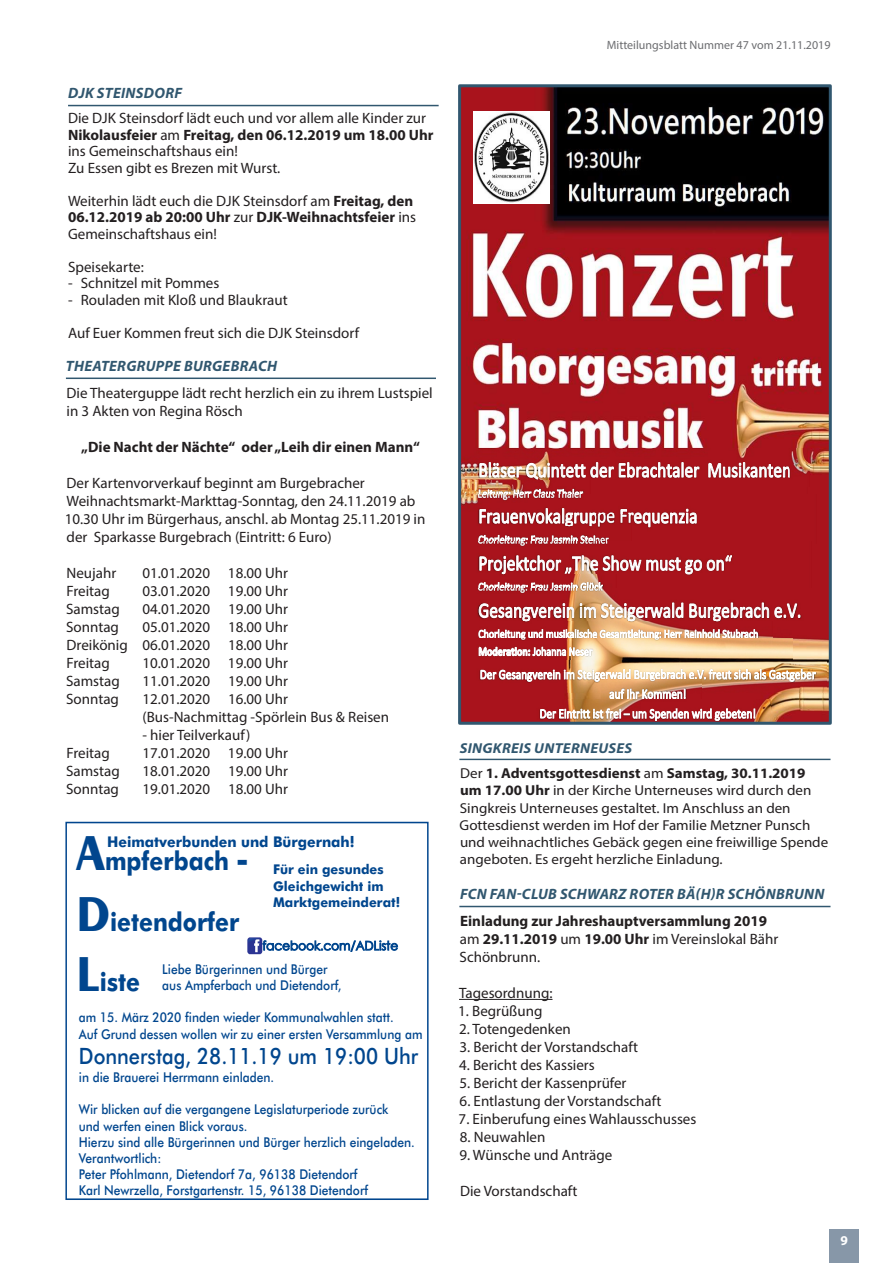
<style>
.page{position:relative;width:872px;height:1263px;background:#fff}
.page>*{position:absolute;margin:0;border:0;box-sizing:border-box;transform-origin:0 0}
.t1{font:700 25.95px "Futura BT";color:#01468e;scale:.88 1}
.t2{font:500 22.5px "Futura BT";color:#01468e;scale:.89 1}
.Fließtext{font:15px/16.5px "Myriad Pro";color:#231f20}
.Fließtext-2{font:700 15px "Myriad Pro";color:#231f20}
.Überschrift_H1{font:italic 700 15px "Myriad Pro";letter-spacing:.02em;color:#31576f}
.t3{font:700 14.85px "Futura BT";color:#01468e;scale:.96 1}
.Fließtext-3{font:14.4px/17.2px "Myriad Pro";color:#231f20;scale:1.04 1}
.Überschrift_H1-2{font:italic 700 14.4px "Myriad Pro";letter-spacing:.02em;color:#31576f;scale:1.04 1}
.t4{font:500 13.5px/16.2px "Futura BT";color:#01468e;scale:.89 1}
.t5{font:700 13.5px "Myriad Pro";color:#fff}
.t6{font:700 13.35px/16px "Futura BT";color:#01468e;scale:.96 1}
.t7{font:12.6px "Century Gothic";color:#01468e;scale:.96 1}
.t8{font:12px "Myriad Pro";color:#6c6d70}
.s1{font-weight:700}
.s2{font-family:"Exotic 350 BT";font-size:51.9px}
.s3{font-size:31.2px}
</style>
<div class="page">
<hr style="left:459px;top:906px;width:371px;height:1px;background:#31576f">
<hr style="left:459px;top:999px;width:93px;height:1px;background:#231f20">
<hr style="left:68px;top:105px;width:370px;height:1px;background:#31576f">
<hr style="left:66px;top:378px;width:370px;height:1px;background:#31576f">
<img style="left:462px;top:88px;width:365px;height:633px">
<img style="left:466px;top:448px;width:341px;height:46px">
<img style="left:479px;top:462px;width:311px;height:18px">
<img style="left:789px;top:464px;width:20px;height:22px">
<img style="left:471px;top:481px;width:119px;height:13px">
<svg style="left:479px;top:489px;width:104px;height:5px"></svg>
<div style="left:466px;top:494px;width:350px;height:50px;background:#a9131c"></div>
<svg style="left:479px;top:508px;width:217px;height:19px"></svg>
<img style="left:471px;top:527px;width:126px;height:14px">
<svg style="left:478px;top:535px;width:119px;height:6px"></svg>
<img style="left:597px;top:515px;width:35px;height:26px">
<div style="left:466px;top:541px;width:345px;height:48px;background:#a9131c"></div>
<svg style="left:479px;top:555px;width:253px;height:20px"></svg>
<img style="left:471px;top:574px;width:145px;height:15px">
<svg style="left:478px;top:582px;width:125px;height:7px"></svg>
<img style="left:466px;top:589px;width:361px;height:49px">
<img style="left:478px;top:601px;width:322px;height:21px">
<img style="left:471px;top:621px;width:301px;height:18px">
<img style="left:471px;top:639px;width:321px;height:21px">
<img style="left:478px;top:629px;width:280px;height:28px">
<img style="left:471px;top:660px;width:355px;height:32px">
<img style="left:480px;top:669px;width:336px;height:13px">
<img style="left:601px;top:680px;width:100px;height:19px">
<svg style="left:609px;top:689px;width:76px;height:10px"></svg>
<img style="left:531px;top:699px;width:239px;height:22px">
<svg style="left:540px;top:708px;width:215px;height:12px"></svg>
<img style="left:473px;top:112px;width:76px;height:91px">
<div style="left:458px;top:84px;width:373px;height:641px;border:3px solid #31576f"></div>
<hr style="left:459px;top:759px;width:371px;height:1px;background:#31576f">
<div style="left:65px;top:822px;width:363px;height:378px;border:2px solid #01468e"></div>
<img style="left:247px;top:938px;width:16px;height:16px">
<div style="left:829px;top:1229px;width:30px;height:34px;background:#8797a8"></div>
<p class="Überschrift_H1" style="left:68px;top:84px;width:115px">DJK STEINSDORF</p>
<p class="Fließtext" style="left:68px;top:110px;width:367px">Die DJK Steinsdorf lädt euch und vor allem alle Kinder zur<br><span class="s1">Nikolausfeier</span> am <span class="s1">Freitag, den 06.12.2019 um 18.00 Uhr </span>ins Gemeinschaftshaus ein!</p>
<p class="Fließtext" style="left:68px;top:159px;width:214px">Zu Essen gibt es Brezen mit Wurst.</p>
<p class="Fließtext" style="left:68px;top:192px;width:349px">Weiterhin lädt euch die DJK Steinsdorf am <span class="s1">Freitag, den<br>06.12.2019 ab 20:00 Uhr</span> zur <span class="s1">DJK-Weihnachtsfeier</span> ins<br>Gemeinschaftshaus ein!</p>
<p class="Fließtext" style="left:68px;top:258px;width:77px">Speisekarte:</p>
<p class="Fließtext" style="left:68px;top:275px;width:153px">- Schnitzel mit Pommes</p>
<p class="Fließtext" style="left:68px;top:291px;width:221px">- Rouladen mit Kloß und Blaukraut</p>
<p class="Fließtext" style="left:68px;top:324px;width:292px">Auf Euer Kommen freut sich die DJK Steinsdorf</p>
<p class="Überschrift_H1" style="left:66px;top:356px;width:213px">THEATERGRUPPE BURGEBRACH</p>
<p class="Fließtext" style="left:67px;top:383px;width:368px;line-height:18px">Die Theaterguppe lädt recht herzlich ein zu ihrem Lustspiel in 3 Akten von Regina Rösch</p>
<p class="Fließtext-2" style="left:81px;top:437px;width:340px">„Die Nacht der Nächte“ oder „Leih dir einen Mann“</p>
<p class="Fließtext" style="left:67px;top:474px;width:300px">Der Kartenvorverkauf beginnt am Burgebracher</p>
<p class="Fließtext" style="left:65px;top:491px;width:362px;line-height:18px">Weihnachtsmarkt-Markttag-Sonntag, den 24.11.2019 ab<br>10.30 Uhr im Bürgerhaus, anschl. ab Montag 25.11.2019 in der Sparkasse Burgebrach (Eintritt: 6 Euro)</p>
<p class="Fließtext" style="left:67px;top:564px;width:51px">Neujahr</p>
<p class="Fließtext" style="left:142px;top:564px;width:147px">01.01.2020 18.00 Uhr</p>
<p class="Fließtext" style="left:67px;top:582px;width:45px">Freitag</p>
<p class="Fließtext" style="left:142px;top:582px;width:147px">03.01.2020 19.00 Uhr</p>
<p class="Fließtext" style="left:66px;top:600px;width:55px">Samstag</p>
<p class="Fließtext" style="left:142px;top:600px;width:147px">04.01.2020 19.00 Uhr</p>
<p class="Fließtext" style="left:66px;top:618px;width:54px">Sonntag</p>
<p class="Fließtext" style="left:142px;top:618px;width:147px">05.01.2020 18.00 Uhr</p>
<p class="Fließtext" style="left:67px;top:636px;width:223px">Dreikönig 06.01.2020 18.00 Uhr</p>
<p class="Fließtext" style="left:67px;top:654px;width:45px">Freitag</p>
<p class="Fließtext" style="left:142px;top:654px;width:147px">10.01.2020 19.00 Uhr</p>
<p class="Fließtext" style="left:66px;top:672px;width:55px">Samstag</p>
<p class="Fließtext" style="left:142px;top:672px;width:147px">11.01.2020 19.00 Uhr</p>
<p class="Fließtext" style="left:66px;top:690px;width:54px">Sonntag</p>
<p class="Fließtext" style="left:142px;top:690px;width:147px">12.01.2020 16.00 Uhr</p>
<p class="Fließtext" style="left:142px;top:708px;width:248px">(Bus-Nachmittag -Spörlein Bus &amp; Reisen</p>
<p class="Fließtext" style="left:142px;top:726px;width:110px">- hier Teilverkauf)</p>
<p class="Fließtext" style="left:67px;top:744px;width:45px">Freitag</p>
<p class="Fließtext" style="left:142px;top:744px;width:147px">17.01.2020 19.00 Uhr</p>
<p class="Fließtext" style="left:66px;top:762px;width:55px">Samstag</p>
<p class="Fließtext" style="left:142px;top:762px;width:147px">18.01.2020 19.00 Uhr</p>
<p class="Fließtext" style="left:66px;top:780px;width:54px">Sonntag</p>
<p class="Fließtext" style="left:142px;top:780px;width:147px">19.01.2020 18.00 Uhr</p>
<p class="t1" style="left:76px;top:845px;width:198px"><span class="s2">A</span>mpferbach <span class="s3">-</span></p>
<p class="t1" style="left:76px;top:905px;width:187px"><span class="s2">D</span>ietendorfer</p>
<p class="t1" style="left:76px;top:966px;width:74px"><span class="s2">L</span>iste</p>
<p class="t3" style="left:107px;top:833px;width:259px">Heimatverbunden und Bürgernah!</p>
<p class="t6" style="left:273px;top:862px;width:134px">Für ein gesundes<br>Gleichgewicht im<br>Marktgemeinderat!</p>
<p class="t7" style="left:262px;top:937px;width:143px">facebook.com/ADListe</p>
<p class="t4" style="left:162px;top:961px;width:203px">Liebe Bürgerinnen und Bürger aus Ampferbach und Dietendorf,</p>
<p class="t4" style="left:79px;top:1009px;width:387px">am 15. März 2020 finden wieder Kommunalwahlen statt.<br>Auf Grund dessen wollen wir zu einer ersten Versammlung am</p>
<p class="t2" style="left:79px;top:1042px;width:383px">Donnerstag, 28.11.19 um 19:00 Uhr</p>
<p class="t4" style="left:79px;top:1069px;width:221px">in die Brauerei Herrmann einladen.</p>
<p class="t4" style="left:79px;top:1101px;width:379px">Wir blicken auf die vergangene Legislaturperiode zurück<br>und werfen einen Blick voraus.<br>Hierzu sind alle Bürgerinnen und Bürger herzlich eingeladen.<br>Verantwortlich:<br>Peter Pfohlmann, Dietendorf 7a, 96138 Dietendorf<br>Karl Newrzella, Forstgartenstr. 15, 96138 Dietendorf</p>
<p class="t8" style="left:607px;top:38px;width:225px">Mitteilungsblatt Nummer 47 vom 21.11.2019</p>
<p class="Überschrift_H1-2" style="left:460px;top:738px;width:167px">SINGKREIS UNTERNEUSES</p>
<p class="Fließtext-3" style="left:459px;top:764px;width:356px">Der <span class="s1">1. Adventsgottesdienst</span> am <span class="s1">Samstag, 30.11.2019 um 17.00 Uhr</span> in der Kirche Unterneuses wird durch den Singkreis Unterneuses gestaltet. Im Anschluss an den Gottesdienst werden im Hof der Familie Metzner Punsch und weihnachtliches Gebäck gegen eine freiwillige Spende angeboten. Es ergeht herzliche Einladung.</p>
<p class="Überschrift_H1" style="left:460px;top:884px;width:366px">FCN FAN-CLUB SCHWARZ ROTER BÄ(H)R SCHÖNBRUNN</p>
<p class="Fließtext-2" style="left:460px;top:911px;width:308px">Einladung zur Jahreshauptversammlung 2019</p>
<p class="Fließtext" style="left:460px;top:930px;width:320px">am <span class="s1">29.11.2019</span> um <span class="s1">19.00 Uhr</span> im Vereinslokal Bähr</p>
<p class="Fließtext" style="left:459px;top:948px;width:82px">Schönbrunn.</p>
<p class="Fließtext" style="left:459px;top:984px;width:95px">Tagesordnung:</p>
<p class="Fließtext" style="left:458px;top:1002px;width:86px">1. Begrüßung</p>
<p class="Fließtext" style="left:459px;top:1020px;width:113px">2. Totengedenken</p>
<p class="Fließtext" style="left:459px;top:1038px;width:180px">3. Bericht der Vorstandschaft</p>
<p class="Fließtext" style="left:459px;top:1056px;width:137px">4. Bericht des Kassiers</p>
<p class="Fließtext" style="left:459px;top:1074px;width:168px">5. Bericht der Kassenprüfer</p>
<p class="Fließtext" style="left:459px;top:1092px;width:203px">6. Entlastung der Vorstandschaft</p>
<p class="Fließtext" style="left:458px;top:1110px;width:239px">7. Einberufung eines Wahlausschusses</p>
<p class="Fließtext" style="left:460px;top:1128px;width:87px">8. Neuwahlen</p>
<p class="Fließtext" style="left:459px;top:1146px;width:154px">9. Wünsche und Anträge</p>
<p class="Fließtext" style="left:460px;top:1182px;width:119px">Die Vorstandschaft</p>
<p class="t5" style="left:840px;top:1231px;width:9px">9</p>
</div>
